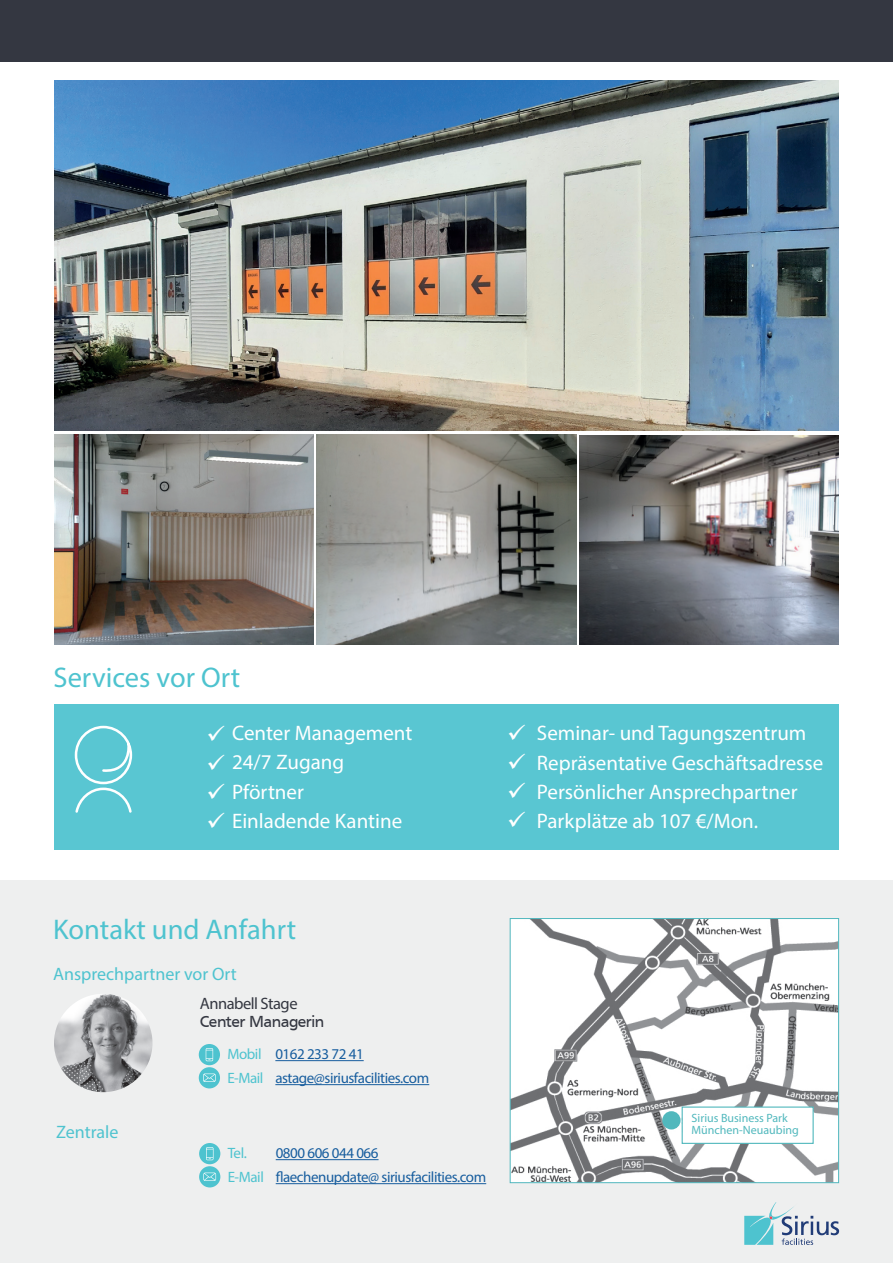
<style>
.page{position:relative;width:893px;height:1263px;background:#fff}
.page>*{position:absolute;margin:0;border:0;box-sizing:border-box;transform-origin:0 0}
.t1{font:28.5px "Myriad Pro";color:#4ec3cf}
.t2{font:24px/28.8px "Wingdings";color:#fff;text-align:justify}
.t3{font:21px/29.4px "Myriad Pro";color:#fff}
.t4{font:18px "Myriad Pro";color:#4ec3cf}
.t5{font:16.5px "Frutiger";letter-spacing:-.03em;color:#343741}
.t6{font:16.5px "Myriad Pro";letter-spacing:-.03em;color:#343741}
.t7{font:15px/24px "Myriad Pro";letter-spacing:-.03em;color:#175d9e}
.t8{font:15px "Myriad Pro";color:#4ec3cf}
.t9{font:12px/12px "Myriad Pro";color:#51b8bd}
.s1{color:#4ec3cf}
</style>
<div class="page">
<div style="left:54px;top:704px;width:785px;height:145px;background:#59c6d2"></div>
<div style="left:0;top:880px;width:893px;height:383px;background:#eeefef"></div>
<div style="left:0;top:0;width:893px;height:62px;background:#343741"></div>
<svg style="left:744px;top:1202px;width:95px;height:43px"></svg>
<hr style="left:276px;top:1159px;width:103px;height:1px;background:#175d9e">
<hr style="left:276px;top:1183px;width:210px;height:1px;background:#175d9e">
<div style="left:199px;top:1143px;width:21px;height:21px;background:#4ec3cf;border-radius:50%"></div>
<div style="left:199px;top:1166px;width:21px;height:21px;background:#4ec3cf;border-radius:50%"></div>
<svg style="left:206px;top:1147px;width:8px;height:13px"></svg>
<svg style="left:203px;top:1172px;width:13px;height:9px"></svg>
<img style="left:54px;top:434px;width:259px;height:210px">
<img style="left:580px;top:435px;width:259px;height:209px">
<img style="left:317px;top:434px;width:259px;height:210px">
<svg style="left:74px;top:725px;width:59px;height:88px"></svg>
<hr style="left:275px;top:1060px;width:89px;height:1px;background:#175d9e">
<hr style="left:275px;top:1084px;width:154px;height:1px;background:#175d9e">
<svg style="left:199px;top:1044px;width:21px;height:21px"></svg>
<div style="left:199px;top:1067px;width:21px;height:21px;background:#4ec3cf;border-radius:50%"></div>
<svg style="left:206px;top:1048px;width:7px;height:13px"></svg>
<svg style="left:203px;top:1073px;width:13px;height:9px"></svg>
<img style="left:54px;top:81px;width:785px;height:349px">
<svg style="left:509px;top:918px;width:330px;height:265px;background:#d5d7d8"></svg>
<div style="left:682px;top:1106px;width:132px;height:38px;background:#fff;border:1px solid #51b8bd"></div>
<div style="left:663px;top:1112px;width:17px;height:17px;background:#51b8bd;border-radius:50%"></div>
<div style="left:662px;top:1111px;width:19px;height:18px;border:2px solid #51b8bd;border-radius:50%"></div>
<img style="left:54px;top:994px;width:99px;height:98px;border-radius:49px">
<h1 class="t1" style="left:53px;top:660px;width:188px">Services vor Ort</h1>
<p class="t3" style="left:232px;top:718px;width:182px">Center Management<br>24/7 Zugang<br>Pförtner<br>Einladende Kantine</p>
<p class="t3" style="left:537px;top:718px;width:288px">Seminar- und Tagungszentrum<br>Repräsentative Geschäftsadresse<br>Persönlicher Ansprechpartner<br>Parkplätze ab 107 €/Mon.</p>
<p class="t2" style="left:207px;top:722px;width:20px">✓ ✓ ✓ ✓</p>
<p class="t2" style="left:507px;top:721px;width:20px">✓ ✓ ✓ ✓</p>
<h1 class="t1" style="left:53px;top:912px;width:244px">Kontakt und Anfahrt</h1>
<p class="t4" style="left:53px;top:962px;width:185px">Ansprechpartner vor Ort</p>
<p class="t6" style="left:200px;top:993px;width:99px">Annabell Stage</p>
<p class="t5" style="left:200px;top:1012px;width:126px">Center Managerin</p>
<p class="t7" style="left:227px;top:1042px;width:203px"><span class="s1">Mobil</span> 0162 233 72 41<br><span class="s1">E-Mail</span> astage@siriusfacilities.com</p>
<p class="t4" style="left:56px;top:1120px;width:64px">Zentrale</p>
<p class="t9" style="left:692px;top:1112px;width:109px">Sirius Business Park<br>München-Neuaubing</p>
<p class="t8" style="left:228px;top:1144px;width:21px">Tel.</p>
<p class="t7" style="left:228px;top:1141px;width:260px;text-indent:48px">0800 606 044 066<br><span class="s1">E-Mail</span> flaechenupdate@ siriusfacilities.com</p>
</div>
